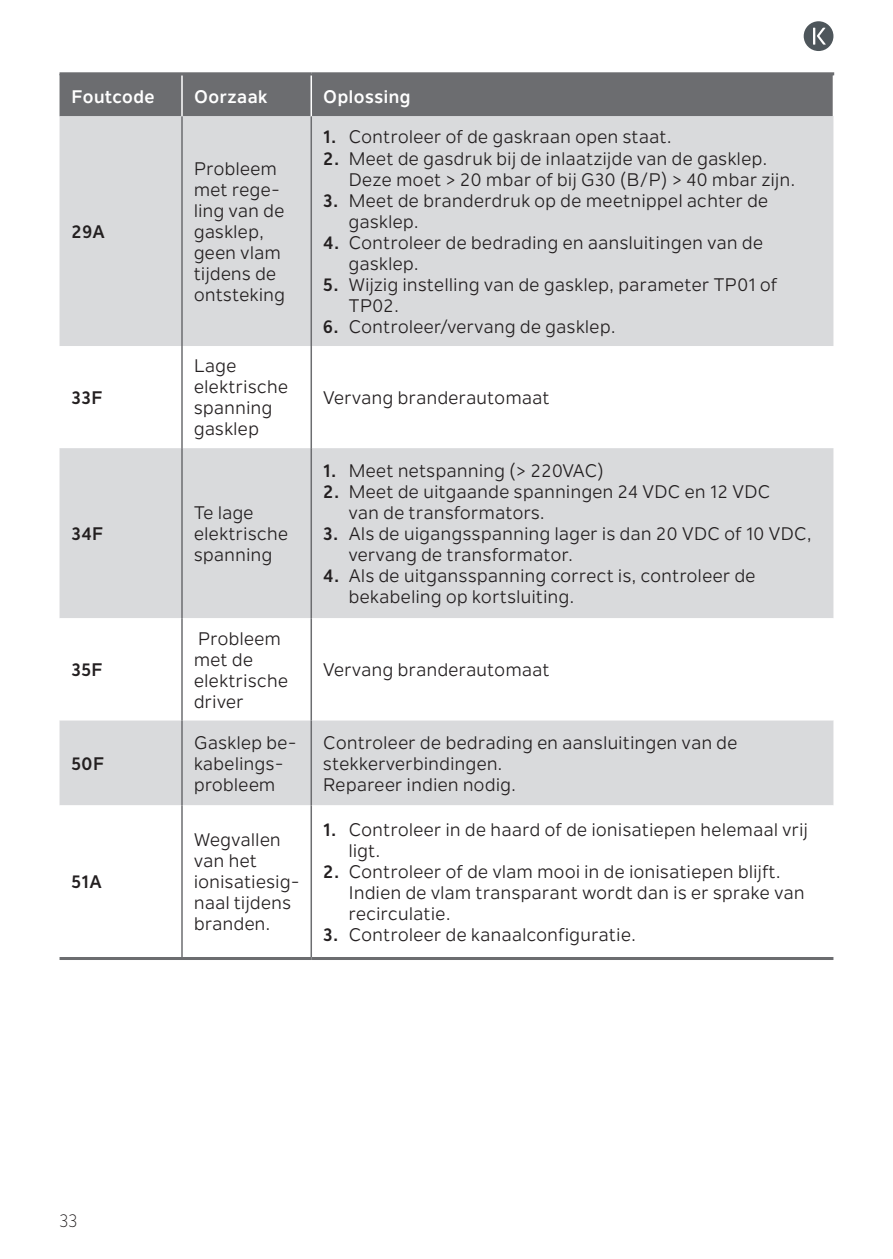
<style>
.page{position:relative;width:893px;height:1259px;background:#fff}
.page>*{position:absolute;margin:0;border:0;box-sizing:border-box;transform-origin:0 0}
.Tabel_plat_nw{font:18px/21px "Nolan Next";letter-spacing:.03em;color:#231f20}
.Tabel_vet_nw{font:700 18px "Nolan Next";letter-spacing:.03em;color:#fff}
.Tabel_plat_nw-2{font:700 18px "Nolan Next";letter-spacing:.03em;color:#231f20}
.t1{font:18px "Nolan Next";color:#231f20}
.s1{font-weight:700}
</style>
<div class="page">
<svg style="left:804px;top:21px;width:29px;height:30px"></svg>
<div style="left:60px;top:75px;width:773px;height:41px;background:#6c6d70"></div>
<div style="left:60px;top:116px;width:773px;height:230px;background:#d9dadc"></div>
<svg style="left:60px;top:448px;width:773px;height:357px;fill:#d9dadc"></svg>
<hr style="left:181px;top:75px;width:2px;height:41px;background:#fff">
<hr style="left:310px;top:75px;width:2px;height:41px;background:#fff">
<hr style="left:181px;top:116px;width:2px;height:230px;background:#6c6d70">
<hr style="left:181px;top:346px;width:2px;height:102px;background:#6c6d70">
<hr style="left:181px;top:448px;width:2px;height:170px;background:#6c6d70">
<hr style="left:181px;top:618px;width:2px;height:102px;background:#6c6d70">
<hr style="left:181px;top:720px;width:2px;height:85px;background:#6c6d70">
<hr style="left:181px;top:805px;width:2px;height:152px;background:#6c6d70">
<hr style="left:60px;top:72px;width:122px;height:3px;background:#6c6d70">
<hr style="left:182px;top:72px;width:129px;height:3px;background:#6c6d70">
<hr style="left:311px;top:72px;width:523px;height:3px;background:#6c6d70">
<hr style="left:310px;top:116px;width:2px;height:230px;background:#6c6d70">
<hr style="left:310px;top:346px;width:2px;height:102px;background:#6c6d70">
<hr style="left:310px;top:448px;width:2px;height:170px;background:#6c6d70">
<hr style="left:310px;top:618px;width:2px;height:102px;background:#6c6d70">
<hr style="left:310px;top:720px;width:2px;height:85px;background:#6c6d70">
<hr style="left:310px;top:805px;width:2px;height:152px;background:#6c6d70">
<hr style="left:60px;top:957px;width:122px;height:3px;background:#6c6d70">
<hr style="left:182px;top:957px;width:129px;height:3px;background:#6c6d70">
<hr style="left:311px;top:957px;width:522px;height:3px;background:#6c6d70">
<p class="Tabel_vet_nw" style="left:72px;top:85px;width:85px">Foutcode</p>
<p class="Tabel_vet_nw" style="left:194px;top:85px;width:75px">Oorzaak</p>
<p class="Tabel_vet_nw" style="left:323px;top:85px;width:89px">Oplossing</p>
<p class="Tabel_plat_nw-2" style="left:72px;top:221px;width:35px">29A</p>
<p class="Tabel_plat_nw-2" style="left:72px;top:386px;width:33px">33F</p>
<p class="Tabel_plat_nw-2" style="left:72px;top:522px;width:33px">34F</p>
<p class="Tabel_plat_nw-2" style="left:72px;top:659px;width:33px">35F</p>
<p class="Tabel_plat_nw-2" style="left:72px;top:752px;width:34px">50F</p>
<p class="Tabel_plat_nw-2" style="left:72px;top:870px;width:32px">51A</p>
<p class="Tabel_plat_nw" style="left:194px;top:158px;width:93px">Probleem met rege&shy;ling van de gasklep, geen vlam tijdens de ontsteking</p>
<p class="Tabel_plat_nw" style="left:194px;top:355px;width:96px">Lage elektrische spanning gasklep</p>
<p class="Tabel_plat_nw" style="left:194px;top:502px;width:96px">Te lage elektrische spanning</p>
<p class="Tabel_plat_nw" style="left:194px;top:628px;width:96px">Probleem met de elektrische driver</p>
<p class="Tabel_plat_nw" style="left:323px;top:127px;width:350px"><span class="s1">1.</span> Controleer of de gaskraan open staat.</p>
<p class="Tabel_plat_nw" style="left:349px;top:148px;width:448px;text-indent:-26px"><span class="s1">2.</span> Meet de gasdruk bij de inlaatzijde van de gasklep.<br>Deze moet &gt; 20 mbar of bij G30 (B/P) &gt; 40 mbar zijn.</p>
<p class="Tabel_plat_nw" style="left:349px;top:190px;width:421px;text-indent:-26px"><span class="s1">3.</span> Meet de branderdruk op de meetnippel achter de gasklep.</p>
<p class="Tabel_plat_nw" style="left:349px;top:232px;width:416px;text-indent:-26px"><span class="s1">4.</span> Controleer de bedrading en aansluitingen van de gasklep.</p>
<p class="Tabel_plat_nw" style="left:349px;top:274px;width:430px;text-indent:-26px"><span class="s1">5.</span> Wijzig instelling van de gasklep, parameter TP01 of<br>TP02.</p>
<p class="Tabel_plat_nw" style="left:323px;top:316px;width:294px"><span class="s1">6.</span> Controleer/vervang de gasklep.</p>
<p class="Tabel_plat_nw" style="left:323px;top:387px;width:228px">Vervang branderautomaat</p>
<p class="Tabel_plat_nw" style="left:323px;top:460px;width:282px"><span class="s1">1.</span> Meet netspanning (&gt; 220VAC)</p>
<p class="Tabel_plat_nw" style="left:349px;top:481px;width:423px;text-indent:-26px"><span class="s1">2.</span> Meet de uitgaande spanningen 24 VDC en 12 VDC van de transformators.</p>
<p class="Tabel_plat_nw" style="left:349px;top:523px;width:464px;text-indent:-26px"><span class="s1">3.</span> Als de uigangsspanning lager is dan 20 VDC of 10 VDC, vervang de transformator.</p>
<p class="Tabel_plat_nw" style="left:349px;top:565px;width:408px;text-indent:-26px"><span class="s1">4.</span> Als de uitgansspanning correct is, controleer de bekabeling op kortsluiting.</p>
<p class="Tabel_plat_nw" style="left:323px;top:659px;width:228px">Vervang branderautomaat</p>
<p class="Tabel_plat_nw" style="left:194px;top:732px;width:104px">Gasklep be&shy;kabelings&shy;probleem</p>
<p class="Tabel_plat_nw" style="left:323px;top:732px;width:416px">Controleer de bedrading en aansluitingen van de stekkerverbindingen.<br>Repareer indien nodig.</p>
<p class="Tabel_plat_nw" style="left:194px;top:829px;width:107px">Wegvallen van het ionisatiesig&shy;naal tijdens branden.</p>
<p class="Tabel_plat_nw" style="left:349px;top:818px;width:461px;text-indent:-26px"><span class="s1">1.</span> Controleer in de haard of de ionisatiepen helemaal vrij ligt.</p>
<p class="Tabel_plat_nw" style="left:349px;top:860px;width:457px;text-indent:-26px"><span class="s1">2.</span> Controleer of de vlam mooi in de ionisatiepen blijft.<br>Indien de vlam transparant wordt dan is er sprake van recirculatie.</p>
<p class="Tabel_plat_nw" style="left:323px;top:923px;width:314px"><span class="s1">3.</span> Controleer de kanaalconfiguratie.</p>
<p class="t1" style="left:60px;top:1210px;width:19px">33</p>
</div>
